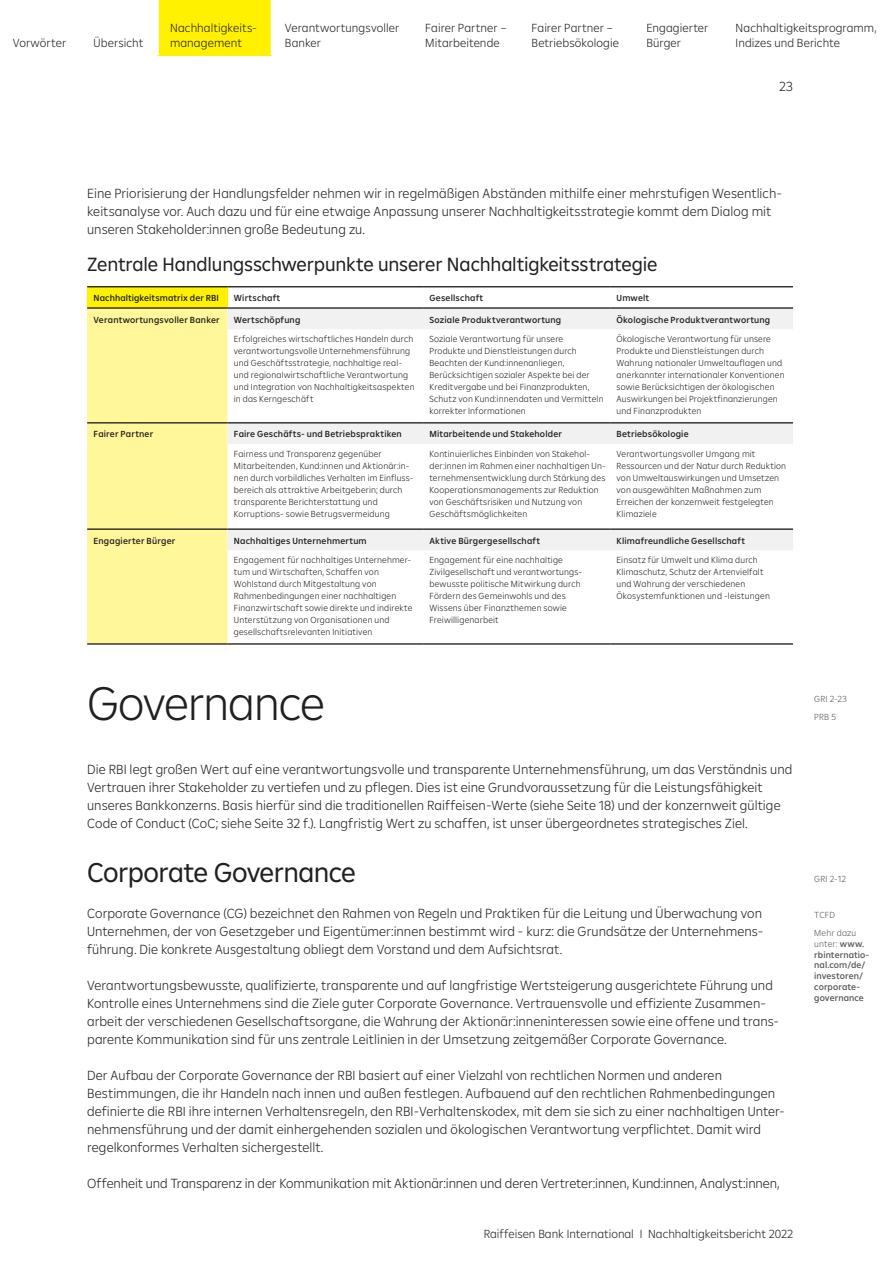
<style>
.page{position:relative;width:893px;height:1263px;background:#fff}
.page>*{position:absolute;margin:0;border:0;box-sizing:border-box;transform-origin:0 0}
.t1{font:300 48px "Amalia";letter-spacing:-.03em;color:#221f1f}
.t2{font:27.75px "Amalia";letter-spacing:-.02em;color:#221f1f}
.t3{font:19.5px "Amalia";letter-spacing:-.01em;color:#221f1f}
.t4{font:300 13.5px/18px "Amalia";color:#221f1f}
.t5{font:300 12px/14.4px "Amalia";letter-spacing:.005em;color:#221f1f}
.t6{font:300 9px/12px "Amalia";letter-spacing:.015em;color:#221f1f}
.t7{font:500 9px "Amalia";letter-spacing:.02em;color:#221f1f}
.t8{font:500 9px/10.8px "Amalia";letter-spacing:.005em;color:#57585a}
.t9{font:300 9px/18px "Amalia";letter-spacing:.02em;color:#57585a}
.s1{font-weight:300}
</style>
<div class="page">
<div style="left:157px;top:0;width:115px;height:55px;background:#fff100"></div>
<hr style="left:156px;top:0;width:3px;height:55px;background:#fff">
<hr style="left:271px;top:0;width:3px;height:55px;background:#fff">
<div style="left:87px;top:287px;width:140px;height:21px;background:#fff100"></div>
<div style="left:87px;top:309px;width:140px;height:334px;background:#fff799"></div>
<svg style="left:227px;top:309px;width:566px;height:241px"></svg>
<hr style="left:87px;top:286px;width:140px;height:1px;background:#221f1f">
<hr style="left:227px;top:286px;width:196px;height:1px;background:#221f1f">
<hr style="left:423px;top:286px;width:187px;height:1px;background:#221f1f">
<hr style="left:610px;top:286px;width:183px;height:1px;background:#221f1f">
<hr style="left:87px;top:307px;width:140px;height:2px;background:#221f1f">
<hr style="left:227px;top:307px;width:196px;height:2px;background:#221f1f">
<hr style="left:423px;top:307px;width:187px;height:2px;background:#221f1f">
<hr style="left:610px;top:307px;width:183px;height:2px;background:#221f1f">
<hr style="left:87px;top:422px;width:140px;height:1px;background:#221f1f">
<hr style="left:227px;top:422px;width:196px;height:1px;background:#221f1f">
<hr style="left:423px;top:422px;width:187px;height:1px;background:#221f1f">
<hr style="left:610px;top:422px;width:183px;height:1px;background:#221f1f">
<hr style="left:87px;top:528px;width:140px;height:2px;background:#221f1f">
<hr style="left:227px;top:528px;width:196px;height:2px;background:#221f1f">
<hr style="left:423px;top:528px;width:187px;height:2px;background:#221f1f">
<hr style="left:610px;top:528px;width:183px;height:2px;background:#221f1f">
<hr style="left:87px;top:643px;width:140px;height:2px;background:#221f1f">
<hr style="left:227px;top:643px;width:196px;height:2px;background:#221f1f">
<hr style="left:423px;top:643px;width:187px;height:2px;background:#221f1f">
<hr style="left:610px;top:643px;width:183px;height:2px;background:#221f1f">
<p class="t5" style="left:13px;top:36px;width:55px">Vorwörter</p>
<p class="t5" style="left:94px;top:36px;width:51px">Übersicht</p>
<p class="t5" style="left:170px;top:21px;width:89px">Nachhaltigkeits&shy;management</p>
<p class="t5" style="left:285px;top:21px;width:116px">Verantwortungsvoller<br>Banker</p>
<p class="t5" style="left:425px;top:21px;width:83px">Fairer Partner –<br>Mitarbeitende</p>
<p class="t5" style="left:531px;top:21px;width:89px">Fairer Partner –<br>Betriebsökologie</p>
<p class="t5" style="left:646px;top:21px;width:64px">Engagierter<br>Bürger</p>
<p class="t5" style="left:736px;top:21px;width:143px">Nachhaltigkeitsprogramm,<br>Indizes und Berichte</p>
<p class="t4" style="left:779px;top:77px;width:15px">23</p>
<p class="t4" style="left:87px;top:184px;width:696px">Eine Priorisierung der Handlungsfelder nehmen wir in regelmäßigen Abständen mithilfe einer mehrstufigen Wesentlich&shy;keitsanalyse vor. Auch dazu und für eine etwaige Anpassung unserer Nachhaltigkeitsstrategie kommt dem Dialog mit unseren Stakeholder:innen große Bedeutung zu.</p>
<h3 class="t3" style="left:87px;top:254px;width:572px">Zentrale Handlungsschwerpunkte unserer Nachhaltigkeitsstrategie</h3>
<p class="t7" style="left:94px;top:293px;width:127px">Nachhaltigkeitsmatrix der RBI</p>
<p class="t7" style="left:234px;top:293px;width:48px">Wirtschaft</p>
<p class="t7" style="left:429px;top:293px;width:55px">Gesellschaft</p>
<p class="t7" style="left:617px;top:293px;width:34px">Umwelt</p>
<p class="t7" style="left:94px;top:315px;width:128px">Verantwortungsvoller Banker</p>
<p class="t7" style="left:234px;top:315px;width:68px">Wertschöpfung</p>
<p class="t7" style="left:429px;top:315px;width:133px">Soziale Produktverantwortung</p>
<p class="t7" style="left:617px;top:315px;width:155px">Ökologische Produktverantwortung</p>
<p class="t6" style="left:234px;top:333px;width:182px">Erfolgreiches wirtschaftliches Handeln durch verantwortungsvolle Unternehmensführung und Geschäftsstrategie, nachhaltige real&shy;und regionalwirtschaftliche Verantwortung und Integration von Nachhaltigkeitsaspekten in das Kerngeschäft</p>
<p class="t6" style="left:429px;top:333px;width:176px">Soziale Verantwortung für unsere<br>Produkte und Dienstleistungen durch Beachten der Kund:innenanliegen, Berücksichtigen sozialer Aspekte bei der Kreditvergabe und bei Finanzprodukten, Schutz von Kund:innendaten und Vermitteln korrekter Informationen</p>
<p class="t6" style="left:617px;top:333px;width:169px">Ökologische Verantwortung für unsere Produkte und Dienstleistungen durch Wahrung nationaler Umweltauflagen und anerkannter internationaler Konventionen sowie Berücksichtigen der ökologischen Auswirkungen bei Projektfinanzierungen und Finanzprodukten</p>
<p class="t7" style="left:94px;top:429px;width:61px">Fairer Partner</p>
<p class="t7" style="left:234px;top:429px;width:169px">Faire Geschäfts- und Betriebspraktiken</p>
<p class="t7" style="left:429px;top:429px;width:134px">Mitarbeitende und Stakeholder</p>
<p class="t7" style="left:617px;top:429px;width:74px">Betriebsökologie</p>
<p class="t6" style="left:234px;top:447px;width:181px">Fairness und Transparenz gegenüber Mitarbeitenden, Kund:innen und Aktionär:in&shy;nen durch vorbildliches Verhalten im Einfluss&shy;bereich als attraktive Arbeitgeberin; durch transparente Berichterstattung und Korruptions- sowie Betrugsvermeidung</p>
<p class="t6" style="left:429px;top:447px;width:178px">Kontinuierliches Einbinden von Stakehol&shy;der:innen im Rahmen einer nachhaltigen Un&shy;ternehmensentwicklung durch Stärkung des Kooperationsmanagements zur Reduktion von Geschäftsrisiken und Nutzung von Geschäftsmöglichkeiten</p>
<p class="t6" style="left:617px;top:447px;width:171px">Verantwortungsvoller Umgang mit Ressourcen und der Natur durch Reduktion von Umweltauswirkungen und Umsetzen von ausgewählten Maßnahmen zum Erreichen der konzernweit festgelegten Klimaziele</p>
<p class="t7" style="left:94px;top:536px;width:83px">Engagierter Bürger</p>
<p class="t7" style="left:234px;top:536px;width:134px">Nachhaltiges Unternehmertum</p>
<p class="t7" style="left:429px;top:536px;width:112px">Aktive Bürgergesellschaft</p>
<p class="t7" style="left:617px;top:536px;width:130px">Klimafreundliche Gesellschaft</p>
<p class="t6" style="left:234px;top:554px;width:180px">Engagement für nachhaltiges Unternehmer&shy;tum und Wirtschaften, Schaffen von Wohlstand durch Mitgestaltung von Rahmenbedingungen einer nachhaltigen Finanzwirtschaft sowie direkte und indirekte Unterstützung von Organisationen und gesellschaftsrelevanten Initiativen</p>
<p class="t6" style="left:429px;top:554px;width:154px">Engagement für eine nachhaltige Zivilgesellschaft und verantwortungs&shy;bewusste politische Mitwirkung durch Fördern des Gemeinwohls und des Wissens über Finanzthemen sowie Freiwilligenarbeit</p>
<p class="t6" style="left:617px;top:554px;width:155px">Einsatz für Umwelt und Klima durch Klimaschutz, Schutz der Artenvielfalt und Wahrung der verschiedenen Ökosystemfunktionen und -leistungen</p>
<h1 class="t1" style="left:87px;top:677px;width:239px">Governance</h1>
<p class="t4" style="left:87px;top:760px;width:707px">Die RBI legt großen Wert auf eine verantwortungsvolle und transparente Unternehmensführung, um das Verständnis und Vertrauen ihrer Stakeholder zu vertiefen und zu pflegen. Dies ist eine Grundvoraussetzung für die Leistungsfähigkeit unseres Bankkonzerns. Basis hierfür sind die traditionellen Raiffeisen-Werte (siehe Seite 18) und der konzernweit gültige Code of Conduct (CoC; siehe Seite 32 f.). Langfristig Wert zu schaffen, ist unser übergeordnetes strategisches Ziel.</p>
<h2 class="t2" style="left:87px;top:858px;width:270px">Corporate Governance</h2>
<p class="t4" style="left:87px;top:904px;width:677px;text-align:justify">Corporate Governance (CG) bezeichnet den Rahmen von Regeln und Praktiken für die Leitung und Überwachung von Unternehmen, der von Gesetzgeber und Eigentümer:innen bestimmt wird - kurz: die Grundsätze der Unternehmens&shy;führung. Die konkrete Ausgestaltung obliegt dem Vorstand und dem Aufsichtsrat.</p>
<p class="t4" style="left:87px;top:976px;width:693px">Verantwortungsbewusste, qualifizierte, transparente und auf langfristige Wertsteigerung ausgerichtete Führung und Kontrolle eines Unternehmens sind die Ziele guter Corporate Governance. Vertrauensvolle und effiziente Zusammen&shy;arbeit der verschiedenen Gesellschaftsorgane, die Wahrung der Aktionär:inneninteressen sowie eine offene und trans&shy;parente Kommunikation sind für uns zentrale Leitlinien in der Umsetzung zeitgemäßer Corporate Governance.</p>
<p class="t4" style="left:87px;top:1066px;width:699px">Der Aufbau der Corporate Governance der RBI basiert auf einer Vielzahl von rechtlichen Normen und anderen Bestimmungen, die ihr Handeln nach innen und außen festlegen. Aufbauend auf den rechtlichen Rahmenbedingungen definierte die RBI ihre internen Verhaltensregeln, den RBI-Verhaltenskodex, mit dem sie sich zu einer nachhaltigen Unter&shy;nehmensführung und der damit einhergehenden sozialen und ökologischen Verantwortung verpflichtet. Damit wird regelkonformes Verhalten sichergestellt.</p>
<p class="t4" style="left:87px;top:1174px;width:694px">Offenheit und Transparenz in der Kommunikation mit Aktionär:innen und deren Vertreter:innen, Kund:innen, Analyst:innen,</p>
<p class="t5" style="left:484px;top:1228px;width:311px">Raiffeisen Bank International I Nachhaltigkeitsbericht 2022</p>
<p class="t9" style="left:814px;top:690px;width:34px">GRI 2-23<br>PRB 5</p>
<p class="t9" style="left:814px;top:870px;width:33px">GRI 2-12</p>
<p class="t9" style="left:814px;top:906px;width:22px">TCFD</p>
<p class="t8" style="left:814px;top:927px;width:57px"><span class="s1">Mehr dazu unter:</span> www. rbinternatio&shy;nal.com/de/ investoren/ corporate&shy;governance</p>
</div>
